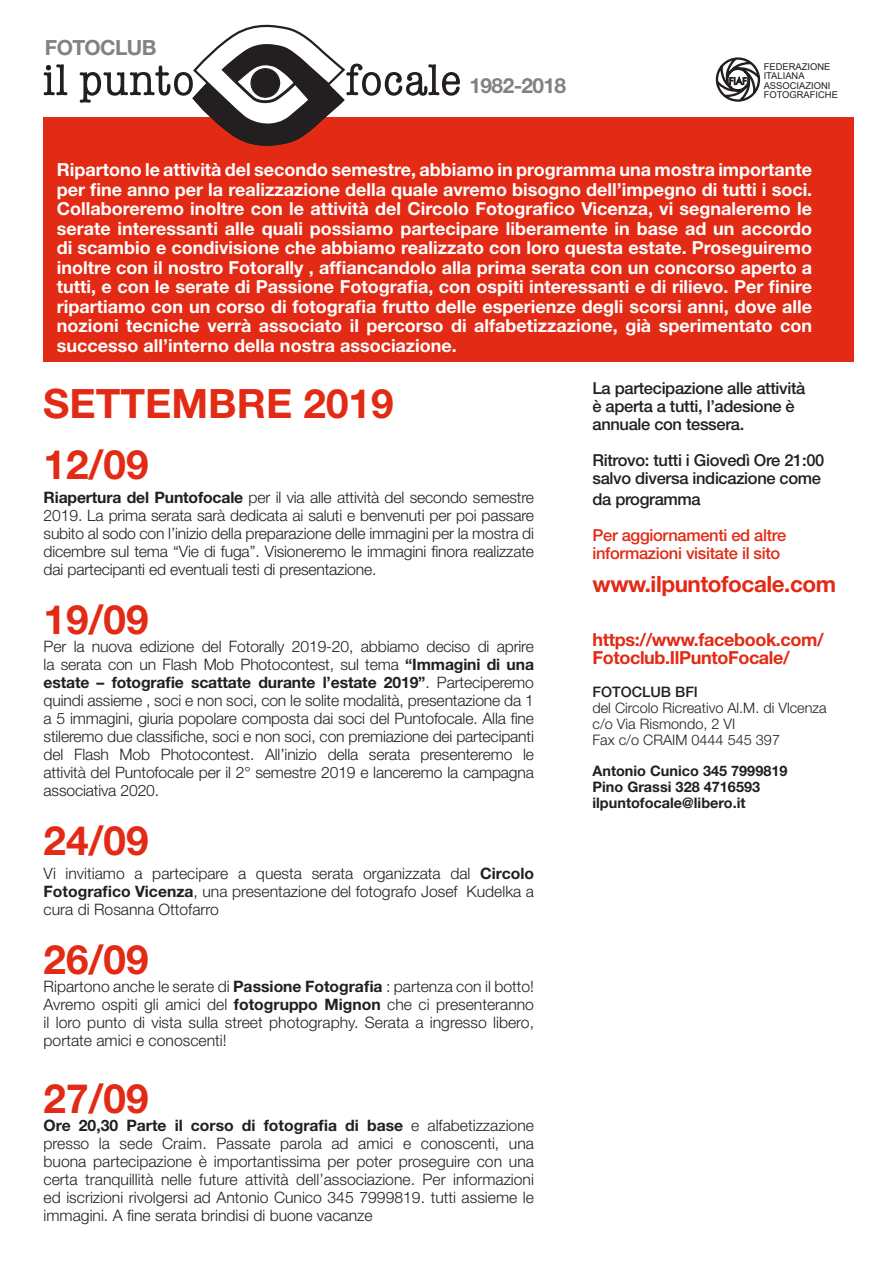
<style>
.page{position:relative;width:893px;height:1263px;background:#fff}
.page>*{position:absolute;margin:0;border:0;box-sizing:border-box;transform-origin:0 0}
.t1{font:700 40.5px "Helvetica Neue";color:#e22a14}
.t2{font:700 22.5px "Helvetica Neue";letter-spacing:-.02em;color:#e22a14}
.t3{font:700 21px "Helvetica Neue";letter-spacing:-.03em;color:#808285}
.t4{font:700 18px/19.5px "Helvetica Neue";color:#fff;text-align:justify}
.t5{font:700 18px/18px "Helvetica Neue";letter-spacing:-.02em;color:#e22a14}
.t6{font:500 16.5px/18px "Helvetica Neue";letter-spacing:-.02em;color:#231f20}
.t7{font:500 16.5px/18px "Helvetica Neue";letter-spacing:-.02em;color:#e22a14}
.t8{font:300 15.75px/18px "Helvetica Neue";color:#231f20;text-align:justify}
.t9{font:300 14.55px/15.9px "Helvetica Neue";color:#231f20}
.t10{font:700 14.55px "Helvetica Neue";color:#231f20}
.t11{font:500 14.55px "Helvetica Neue";color:#231f20}
.t12{font:9.3px/9.3px "Arial";color:#231f20}
.s1{font-weight:700}
</style>
<div class="page">
<div style="left:43px;top:117px;width:811px;height:244px;background:#e22a14"></div>
<svg style="left:44px;top:64px;width:23px;height:31px"></svg>
<svg style="left:80px;top:25px;width:379px;height:121px"></svg>
<div style="left:251px;top:69px;width:28px;height:28px;background:#231f20;border-radius:50%"></div>
<div style="left:250px;top:68px;width:30px;height:30px;border:1px solid #231f20;border-radius:50%"></div>
<svg style="left:715px;top:57px;width:46px;height:45px"></svg>
<p class="t3" style="left:45px;top:31px;width:113px">FOTOCLUB</p>
<p class="t3" style="left:470px;top:69px;width:98px">1982-2018</p>
<p class="t12" style="left:764px;top:62px;width:68px">FEDERAZIONE<br>ITALIANA</p>
<p class="t12" style="left:764px;top:81px;width:68px">ASSOCIAZIONI</p>
<p class="t12" style="left:764px;top:90px;width:76px">FOTOGRAFICHE</p>
<p class="t4" style="left:57px;top:161px;width:757px">Ripartono le attività del secondo semestre, abbiamo in programma una mostra importante per fine anno per la realizzazione della quale avremo bisogno dell’impegno di tutti i soci.<br>Collaboreremo inoltre con le attività del Circolo Fotografico Vicenza, vi segnaleremo le serate interessanti alle quali possiamo partecipare liberamente in base ad un accordo di scambio e condivisione che abbiamo realizzato con loro questa estate. Proseguiremo inoltre con il nostro Fotorally , affiancandolo alla prima serata con un concorso aperto a tutti, e con le serate di Passione Fotografia, con ospiti interessanti e di rilievo. Per finire ripartiamo con un corso di fotografia frutto delle esperienze degli scorsi anni, dove alle nozioni tecniche verrà associato il percorso di alfabetizzazione, già sperimentato con successo all’interno della nostra associazione.</p>
<p class="t1" style="left:43px;top:372px;width:352px">SETTEMBRE 2019</p>
<p class="t1" style="left:44px;top:433px;width:107px">12/09</p>
<p class="t8" style="left:44px;top:487px;width:492px"><span class="s1">Riapertura del Puntofocale</span> per il via alle attività del secondo semestre 2019. La prima serata sarà dedicata ai saluti e benvenuti per poi passare subito al sodo con l’inizio della preparazione delle immagini per la mostra di dicembre sul tema “Vie di fuga”. Visioneremo le immagini finora realizzate dai partecipanti ed eventuali testi di presentazione.</p>
<p class="t1" style="left:44px;top:588px;width:107px">19/09</p>
<p class="t8" style="left:44px;top:637px;width:492px">Per la nuova edizione del Fotorally 2019-20, abbiamo deciso di aprire la serata con un Flash Mob Photocontest, sul tema <span class="s1">“Immagini di una estate – fotografie scattate durante l’estate 2019”</span>. Parteciperemo quindi assieme , soci e non soci, con le solite modalità, presentazione da 1 a 5 immagini, giuria popolare composta dai soci del Puntofocale. Alla fine stileremo due classifiche, soci e non soci, con premiazione dei partecipanti del Flash Mob Photocontest. All’inizio della serata presenteremo le attività del Puntofocale per il 2° semestre 2019 e lanceremo la campagna associativa 2020.</p>
<p class="t1" style="left:44px;top:809px;width:107px">24/09</p>
<p class="t8" style="left:44px;top:864px;width:492px">Vi invitiamo a partecipare a questa serata organizzata dal <span class="s1">Circolo Fotografico Vicenza</span>, una presentazione del fotografo Josef Kudelka a cura di Rosanna Ottofarro</p>
<p class="t1" style="left:44px;top:928px;width:107px">26/09</p>
<p class="t8" style="left:44px;top:977px;width:492px">Ripartono anche le serate di <span class="s1">Passione Fotografia</span> : partenza con il botto!<br>Avremo ospiti gli amici del <span class="s1">fotogruppo Mignon</span> che ci presenteranno il loro punto di vista sulla street photography. Serata a ingresso libero, portate amici e conoscenti!</p>
<p class="t1" style="left:44px;top:1067px;width:107px">27/09</p>
<p class="t8" style="left:44px;top:1115px;width:492px"><span class="s1">Ore 20,30 Parte il corso di fotografia di base</span> e alfabetizzazione presso la sede Craim. Passate parola ad amici e conoscenti, una buona partecipazione è importantissima per poter proseguire con una certa tranquillità nelle future attività dell’associazione. Per informazioni ed iscrizioni rivolgersi ad Antonio Cunico 345 7999819. tutti assieme le immagini. A fine serata brindisi di buone vacanze</p>
<p class="t6" style="left:592px;top:379px;width:214px">La partecipazione alle attività</p>
<p class="t6" style="left:592px;top:397px;width:204px">è aperta a tutti, l’adesione è annuale con tessera.</p>
<p class="t6" style="left:592px;top:451px;width:233px">Ritrovo: tutti i Giovedì Ore 21:00</p>
<p class="t6" style="left:592px;top:467px;width:230px;line-height:21px">salvo diversa indicazione come da programma</p>
<p class="t7" style="left:592px;top:526px;width:195px">Per aggiornamenti ed altre informazioni visitate il sito</p>
<p class="t2" style="left:592px;top:567px;width:245px">www.ilpuntofocale.com</p>
<p class="t5" style="left:592px;top:631px;width:233px">https://www.facebook.com/<br>Fotoclub.IlPuntoFocale/</p>
<p class="t11" style="left:592px;top:680px;width:107px">FOTOCLUB BFI</p>
<p class="t9" style="left:592px;top:699px;width:236px">del Circolo Ricreativo Al.M. di Vlcenza c/o Via Rismondo, 2 VI</p>
<p class="t9" style="left:592px;top:731px;width:189px">Fax c/o CRAIM 0444 545 397</p>
<p class="t10" style="left:592px;top:760px;width:197px">Antonio Cunico 345 7999819</p>
<p class="t10" style="left:592px;top:776px;width:169px">Pino Grassi 328 4716593</p>
<p class="t10" style="left:592px;top:792px;width:155px">ilpuntofocale@libero.it</p>
</div>
